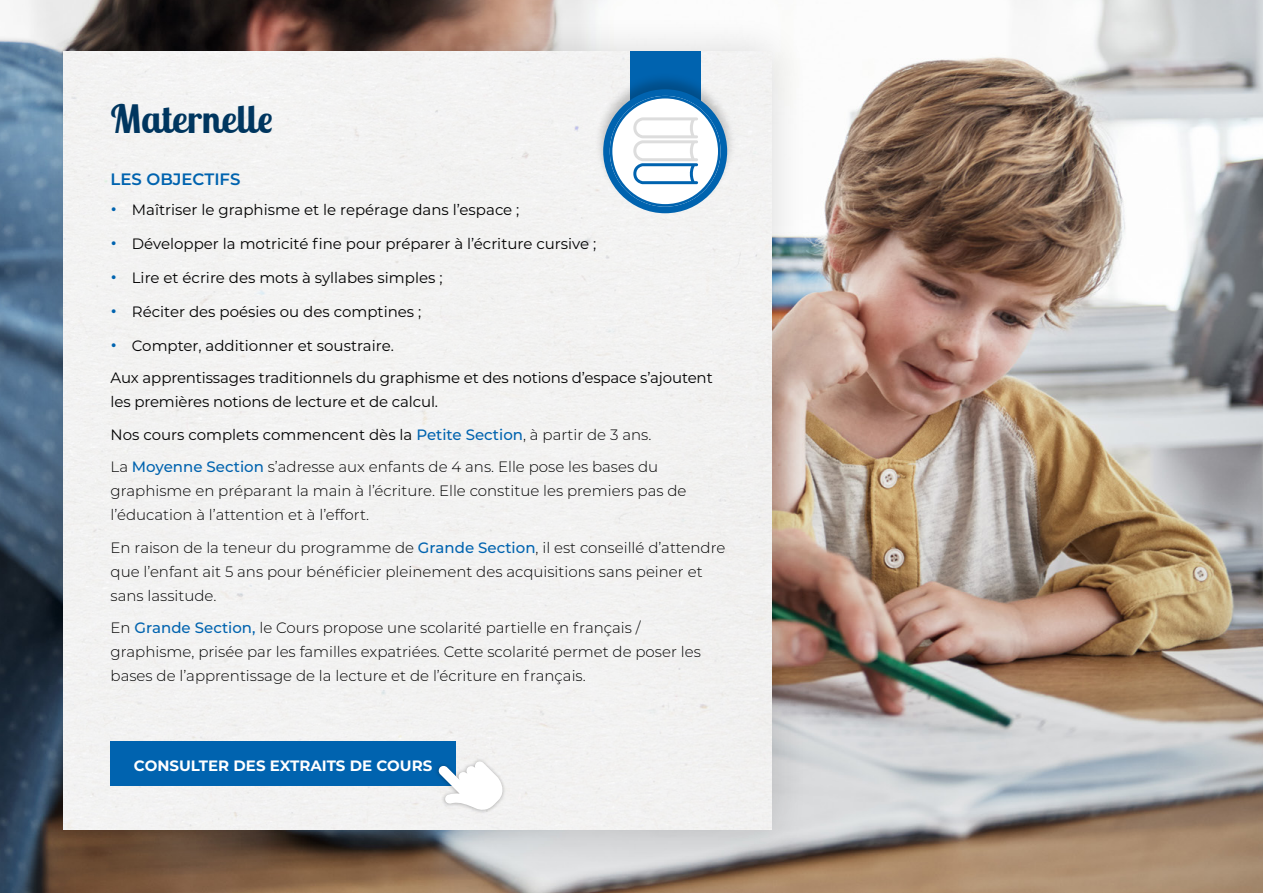
<style>
.page{position:relative;width:1263px;height:893px;background:#fff}
.page>*{position:absolute;margin:0;border:0;box-sizing:border-box;transform-origin:0 0}
.t1{font:700 39px "Lobster Two";color:#00365f}
.t2{font:600 16.5px "Montserrat";color:#0063af}
.t3{font:300 15px/24px "Montserrat";color:#000}
.t4{font:15px/32.5px "Montserrat";color:#000}
.t5{font:700 15px "Montserrat";color:#fff}
.s1{font-weight:500;font-size:21px;color:#0063af}
.s2{font-weight:500;color:#0063af}
.s3{font-weight:300}
</style>
<div class="page">
<img style="left:0;top:0;width:1263px;height:893px">
<div style="left:25px;top:13px;width:785px;height:854px;background:#000;opacity:.14"></div>
<div style="left:64px;top:51px;width:708px;height:778px;background:#f3f2f2"></div>
<div style="left:111px;top:741px;width:345px;height:45px;background:#0063af"></div>
<div style="left:435px;top:758px;width:72px;height:56px;background:#000;opacity:.3"></div>
<svg style="left:438px;top:761px;width:69px;height:51px"></svg>
<div style="left:630px;top:51px;width:71px;height:127px;background:#0063af"></div>
<div style="left:594px;top:72px;width:142px;height:142px;background:#000;opacity:.22"></div>
<svg style="left:610px;top:96px;width:111px;height:111px"></svg>
<div style="left:603px;top:89px;width:124px;height:124px;border:7px solid #0063af;border-radius:50%"></div>
<h1 class="t1" style="left:111px;top:94px;width:164px">Maternelle</h1>
<p class="t2" style="left:111px;top:167px;width:131px">LES OBJECTIFS</p>
<p class="t4" style="left:111px;top:193px;width:410px"><span class="s1">•</span> Maîtriser le graphisme et le repérage dans l’espace ;</p>
<p class="t4" style="left:111px;top:227px;width:487px"><span class="s1">•</span> Développer la motricité fine pour préparer à l’écriture cursive ;</p>
<p class="t4" style="left:111px;top:261px;width:333px"><span class="s1">•</span> Lire et écrire des mots à syllabes simples ;</p>
<p class="t4" style="left:111px;top:295px;width:312px"><span class="s1">•</span> Réciter des poésies ou des comptines ;</p>
<p class="t4" style="left:111px;top:329px;width:604px"><span class="s1">•</span> Compter, additionner et soustraire.<br>Aux apprentissages traditionnels du graphisme et des notions d’espace s’ajoutent</p>
<p class="t4" style="left:111px;top:385px;width:549px">les premières notions de lecture et de calcul.<br>Nos cours complets commencent dès la <span class="s2">Petite Section</span><span class="s3">, à partir de 3 ans.<br>La</span> <span class="s2">Moyenne Section</span> <span class="s3">s’adresse aux enfants de 4 ans. Elle pose les bases du</span></p>
<p class="t3" style="left:111px;top:479px;width:577px">graphisme en préparant la main à l’écriture. Elle constitue les premiers pas de l’éducation à l’attention et à l’effort.</p>
<p class="t3" style="left:111px;top:535px;width:616px">En raison de la teneur du programme de <span class="s2">Grande Section</span>, il est conseillé d’attendre que l’enfant ait 5 ans pour bénéficier pleinement des acquisitions sans peiner et sans lassitude.</p>
<p class="t3" style="left:111px;top:616px;width:592px">En <span class="s2">Grande Section,</span> le Cours propose une scolarité partielle en français / graphisme, prisée par les familles expatriées. Cette scolarité permet de poser les bases de l’apprentissage de la lecture et de l’écriture en français.</p>
<p class="t5" style="left:134px;top:754px;width:300px">CONSULTER DES EXTRAITS DE COURS</p>
</div>
